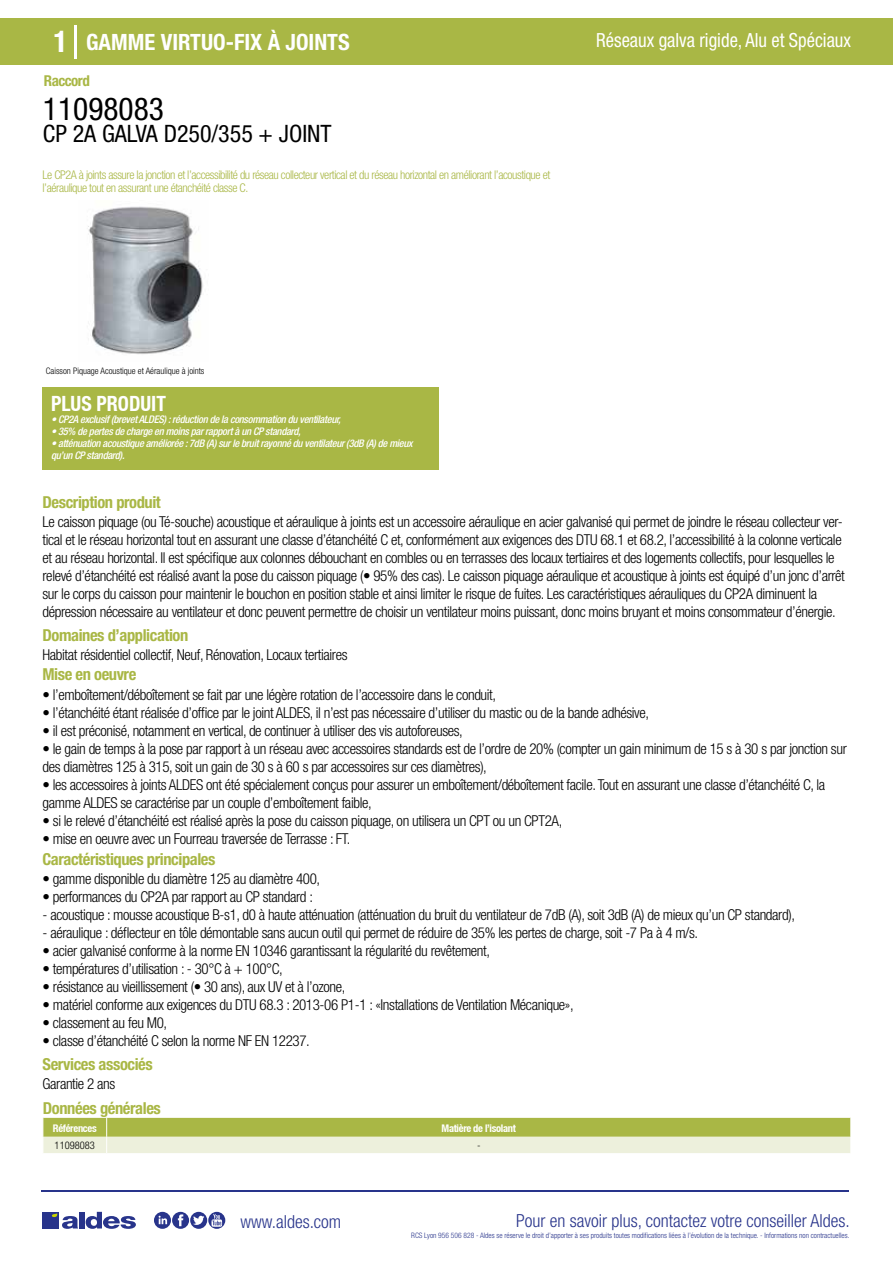
<style>
.page{position:relative;width:893px;height:1263px;background:#fff}
.page>*{position:absolute;margin:0;border:0;box-sizing:border-box;transform-origin:0 0}
.t1{font:condensed 31.5px "Helvetica Neue LT Std";color:#000}
.t2{font:condensed 24px "Helvetica Neue LT Std";color:#000}
.t3{font:700 condensed 22.5px "Helvetica Neue LT Std";color:#fff}
.t4{font:700 condensed 21px "Helvetica Neue";color:#fff;scale:.95 1}
.t5{font:condensed 19.5px "Helvetica Neue LT Std";color:#fff;scale:.95 1}
.t6{font:300 condensed 18px "Helvetica Neue";color:#28348b}
.t7{font:700 condensed 16.5px "Helvetica Neue LT Std";letter-spacing:-.025em;color:#a9b745}
.t8{font:300 condensed 15px/18px "Helvetica Neue LT Std";letter-spacing:-.025em;color:#000}
.t9{font:700 condensed 15px "Helvetica Neue LT Std";letter-spacing:-.035em;color:#a9b745}
.t10{font:300 condensed 12px/13.5px "Helvetica Neue LT Std";letter-spacing:-.035em;color:#a9b745}
.t11{font:italic 500 condensed 10.5px/12px "Helvetica Neue";letter-spacing:-.03em;color:#fff}
.t12{font:700 condensed 10.5px "Helvetica Neue";letter-spacing:-.03em;color:#fff}
.t13{font:300 condensed 10.5px "Helvetica Neue";color:#000}
.t14{font:300 condensed 9px "Helvetica Neue";color:#000}
.t15{font:300 condensed 7.5px "Helvetica Neue";color:#28348b}
.s1{font-size:30px}
</style>
<div class="page">
<div style="left:0;top:18px;width:893px;height:46px;background:#a9b745"></div>
<div style="left:43px;top:387px;width:396px;height:83px;background:#a9b745"></div>
<hr style="left:74px;top:25px;width:2px;height:33px;background:#fff">
<svg style="left:88px;top:206px;width:115px;height:148px"></svg>
<svg style="left:43px;top:1118px;width:808px;height:35px;background:#c8d18c"></svg>
<hr style="left:41px;top:1190px;width:808px;height:1px;background:#28348b">
<svg style="left:154px;top:1212px;width:71px;height:17px"></svg>
<div style="left:42px;top:1212px;width:17px;height:16px;background:#28348b"></div>
<div style="left:79px;top:1212px;width:5px;height:16px;background:#28348b"></div>
<svg style="left:86px;top:1212px;width:50px;height:17px"></svg>
<svg style="left:52px;top:1213px;width:26px;height:16px"></svg>
<h3 class="t3" style="left:54px;top:28px;width:298px"><span class="s1">1</span> GAMME VIRTUO-FIX À JOINTS</h3>
<h3 class="t5" style="left:596px;top:29px;width:270px">Réseaux galva rigide, Alu et Spéciaux</h3>
<p class="t9" style="left:44px;top:71px;width:47px">Raccord</p>
<h1 class="t1" style="left:43px;top:91px;width:122px">11098083</h1>
<h2 class="t2" style="left:43px;top:120px;width:290px">CP 2A GALVA D250/355 + JOINT</h2>
<p class="t10" style="left:43px;top:167px;width:509px">Le CP2A à joints assure la jonction et l’accessibilité du réseau collecteur vertical et du réseau horizontal en améliorant l’acoustique et l’aéraulique tout en assurant une étanchéité classe C.</p>
<p class="t14" style="left:46px;top:365px;width:160px">Caisson Piquage Acoustique et Aéraulique à joints</p>
<h3 class="t4" style="left:51px;top:391px;width:122px">PLUS PRODUIT</h3>
<p class="t11" style="left:51px;top:413px;width:291px">• CP2A exclusif (brevet ALDES) : réduction de la consommation du ventilateur,</p>
<p class="t11" style="left:51px;top:425px;width:251px">• 35% de pertes de charge en moins par rapport à un CP standard,</p>
<p class="t11" style="left:51px;top:437px;width:363px">• atténuation acoustique améliorée : 7dB (A) sur le bruit rayonné du ventilateur (3dB (A) de mieux qu’un CP standard).</p>
<p class="t7" style="left:43px;top:492px;width:120px">Description produit</p>
<p class="t8" style="left:43px;top:513px;width:804px">Le caisson piquage (ou Té-souche) acoustique et aéraulique à joints est un accessoire aéraulique en acier galvanisé qui permet de joindre le réseau collecteur ver&shy;tical et le réseau horizontal tout en assurant une classe d’étanchéité C et, conformément aux exigences des DTU 68.1 et 68.2, l’accessibilité à la colonne verticale et au réseau horizontal. Il est spécifique aux colonnes débouchant en combles ou en terrasses des locaux tertiaires et des logements collectifs, pour lesquelles le relevé d’étanchéité est réalisé avant la pose du caisson piquage (• 95% des cas). Le caisson piquage aéraulique et acoustique à joints est équipé d’un jonc d’arrêt sur le corps du caisson pour maintenir le bouchon en position stable et ainsi limiter le risque de fuites. Les caractéristiques aérauliques du CP2A diminuent la dépression nécessaire au ventilateur et donc peuvent permettre de choisir un ventilateur moins puissant, donc moins bruyant et moins consommateur d’énergie.</p>
<p class="t8" style="left:43px;top:646px;width:307px">Habitat résidentiel collectif, Neuf, Rénovation, Locaux tertiaires</p>
<p class="t8" style="left:43px;top:685px;width:455px">• l’emboîtement/déboîtement se fait par une légère rotation de l’accessoire dans le conduit,</p>
<p class="t8" style="left:43px;top:703px;width:608px">• l’étanchéité étant réalisée d’office par le joint ALDES, il n’est pas nécessaire d’utiliser du mastic ou de la bande adhésive,</p>
<p class="t8" style="left:43px;top:721px;width:422px">• il est préconisé, notamment en vertical, de continuer à utiliser des vis autoforeuses,</p>
<p class="t8" style="left:43px;top:739px;width:806px">• le gain de temps à la pose par rapport à un réseau avec accessoires standards est de l’ordre de 20% (compter un gain minimum de 15 s à 30 s par jonction sur des diamètres 125 à 315, soit un gain de 30 s à 60 s par accessoires sur ces diamètres),</p>
<p class="t8" style="left:43px;top:775px;width:784px">• les accessoires à joints ALDES ont été spécialement conçus pour assurer un emboîtement/déboîtement facile. Tout en assurant une classe d’étanchéité C, la gamme ALDES se caractérise par un couple d’emboîtement faible,</p>
<p class="t8" style="left:43px;top:811px;width:521px">• si le relevé d’étanchéité est réalisé après la pose du caisson piquage, on utilisera un CPT ou un CPT2A,</p>
<p class="t8" style="left:43px;top:829px;width:309px">• mise en oeuvre avec un Fourreau traversée de Terrasse : FT.</p>
<p class="t7" style="left:43px;top:625px;width:147px">Domaines d’application</p>
<p class="t7" style="left:43px;top:664px;width:95px">Mise en oeuvre</p>
<p class="t7" style="left:43px;top:849px;width:174px">Caractéristiques principales</p>
<p class="t8" style="left:43px;top:869px;width:279px">• gamme disponible du diamètre 125 au diamètre 400,</p>
<p class="t8" style="left:43px;top:887px;width:272px">• performances du CP2A par rapport au CP standard :</p>
<p class="t8" style="left:43px;top:905px;width:754px">- acoustique : mousse acoustique B-s1, d0 à haute atténuation (atténuation du bruit du ventilateur de 7dB (A), soit 3dB (A) de mieux qu’un CP standard),</p>
<p class="t8" style="left:43px;top:923px;width:657px">- aéraulique : déflecteur en tôle démontable sans aucun outil qui permet de réduire de 35% les pertes de charge, soit -7 Pa à 4 m/s.</p>
<p class="t8" style="left:43px;top:941px;width:449px">• acier galvanisé conforme à la norme EN 10346 garantissant la régularité du revêtement,</p>
<p class="t8" style="left:43px;top:959px;width:242px">• températures d’utilisation : - 30°C à + 100°C,</p>
<p class="t8" style="left:43px;top:977px;width:304px">• résistance au vieillissement (• 30 ans), aux UV et à l’ozone,</p>
<p class="t8" style="left:43px;top:995px;width:533px">• matériel conforme aux exigences du DTU 68.3 : 2013-06 P1-1 : «Installations de Ventilation Mécanique»,</p>
<p class="t8" style="left:43px;top:1013px;width:126px">• classement au feu M0,</p>
<p class="t8" style="left:43px;top:1031px;width:269px">• classe d’étanchéité C selon la norme NF EN 12237.</p>
<p class="t7" style="left:43px;top:1054px;width:112px">Services associés</p>
<p class="t8" style="left:43px;top:1075px;width:74px">Garantie 2 ans</p>
<p class="t7" style="left:43px;top:1098px;width:119px">Données générales</p>
<p class="t12" style="left:53px;top:1122px;width:45px">Références</p>
<p class="t12" style="left:442px;top:1122px;width:76px">Matière de l’isolant</p>
<p class="t13" style="left:55px;top:1139px;width:42px">11098083</p>
<p class="t13" style="left:477px;top:1139px;width:5px">-</p>
<p class="t6" style="left:240px;top:1211px;width:102px">www.aldes.com</p>
<p class="t6" style="left:516px;top:1211px;width:335px">Pour en savoir plus, contactez votre conseiller Aldes.</p>
<p class="t15" style="left:411px;top:1230px;width:440px">RCS Lyon 956 506 828 - Aldes se réserve le droit d’apporter à ses produits toutes modifications liées à l’évolution de la technique. - Informations non contractuelles.</p>
</div>
